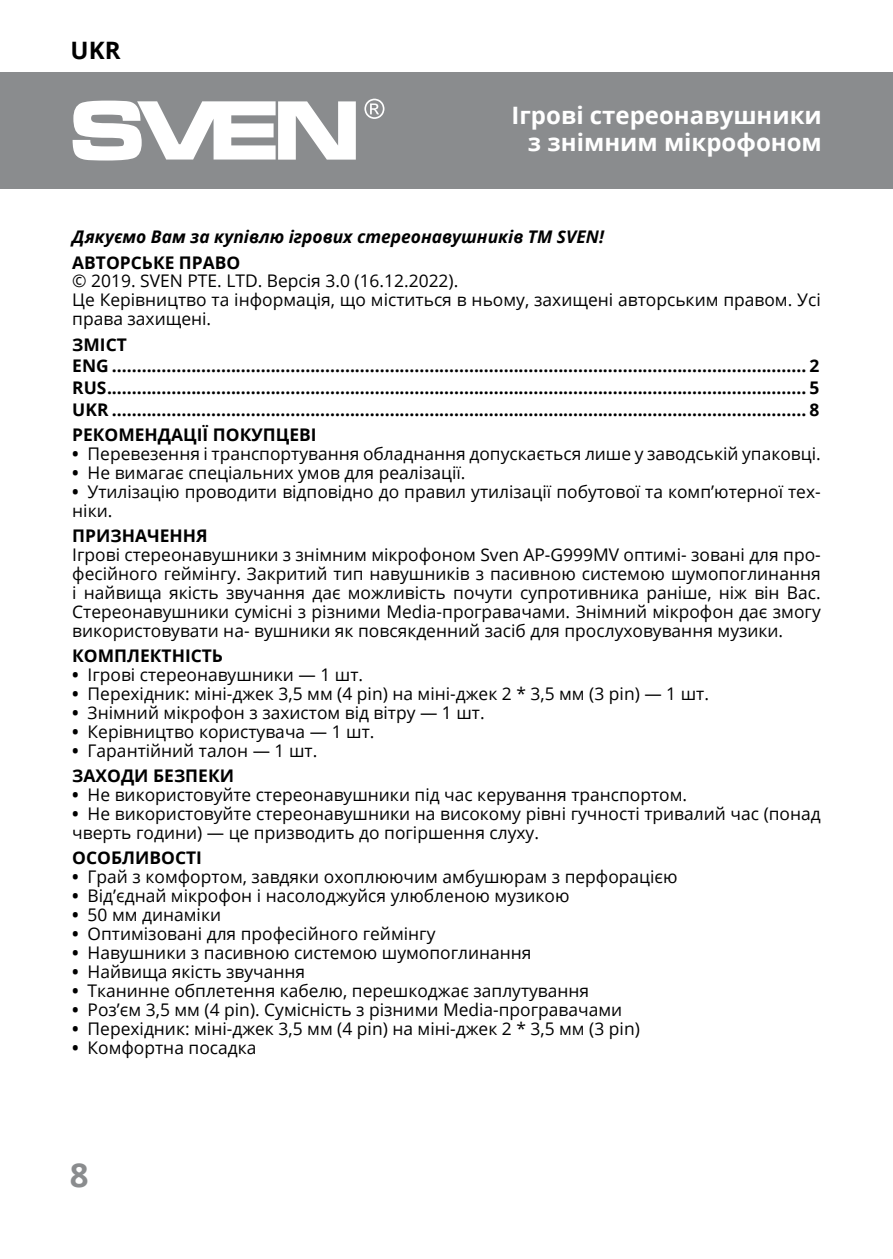
<style>
.page{position:relative;width:893px;height:1259px;background:#fff}
.page>*{position:absolute;margin:0;border:0;box-sizing:border-box;transform-origin:0 0}
.t1{font:700 33px "Open Sans";color:#8a8c8e}
.t2{font:700 24px/27px "Open Sans";color:#fff;text-align:right}
.t3{font:700 24px "Open Sans";color:#000}
.t4{font:17.4px/18.9px "Open Sans";color:#000}
.t5{font:700 17.4px/21.6px "Open Sans";color:#000}
.t6{font:italic 700 17.4px "Open Sans";color:#000}
.s1{font-weight:700}
</style>
<div class="page">
<div style="left:0;top:72px;width:893px;height:117px;background:#8a8c8e"></div>
<svg style="left:73px;top:101px;width:283px;height:59px"></svg>
<svg style="left:364px;top:99px;width:20px;height:20px"></svg>
<h2 class="t3" style="left:71px;top:34px;width:51px">UKR</h2>
<h2 class="t2" style="left:512px;top:101px;width:312px">Ігрові стереонавушники з знімним мікрофоном</h2>
<p class="t6" style="left:72px;top:224px;width:533px">Дякуємо Вам за купівлю ігрових стереонавушників ТМ SVEN!</p>
<p class="t5" style="left:72px;top:251px;width:170px">АВТОРСЬКЕ ПРАВО</p>
<p class="t4" style="left:72px;top:271px;width:750px">© 2019. SVEN PTE. LTD. Версія 3.0 (16.12.2022).<br>Це Керівництво та інформація, що міститься в ньому, захищені авторським правом. Усі права захищені.</p>
<p class="t5" style="left:72px;top:333px;width:748px">Зм іст<br>ENG ............................................................................................................................................ 2<br>RUS............................................................................................................................................. 5<br>UKR ............................................................................................................................................ 8</p>
<p class="t5" style="left:72px;top:423px;width:243px">РЕКОМЕНДАЦІЇ ПОКУПЦЕВІ</p>
<p class="t4" style="left:72px;top:444px;width:750px"><span class="s1">•</span> Перевезення і транспортування обладнання допускається лише у заводській упаковці.</p>
<p class="t4" style="left:72px;top:462px;width:395px"><span class="s1">•</span> Не вимагає спеціальних умов для реалізації.</p>
<p class="t4" style="left:72px;top:481px;width:750px"><span class="s1">•</span> Утилізацію проводити відповідно до правил утилізації побутової та комп’ютерної тех&shy;ніки.</p>
<p class="t5" style="left:72px;top:524px;width:137px">ПРИЗНАЧЕННЯ</p>
<p class="t4" style="left:72px;top:545px;width:750px;text-align:justify">Ігрові стереонавушники з знімним мікрофоном Sven AP-G999MV оптимі- зовані для про&shy;фесійного геймінгу. Закритий тип навушників з пасивною системою шумопоглинання і найвища якість звучання дає можливість почути супротивника раніше, ніж він Вас.<br>Стереонавушники сумісні з різними Media-програвачами. Знімний мікрофон дає змогу використовувати на- вушники як повсякденний засіб для прослуховування музики.</p>
<p class="t5" style="left:72px;top:644px;width:152px">КОМПЛЕКТНІСТЬ</p>
<p class="t4" style="left:72px;top:665px;width:292px"><span class="s1">•</span> Ігрові стереонавушники — 1 шт.</p>
<p class="t4" style="left:72px;top:684px;width:638px"><span class="s1">•</span> Перехідник: міні-джек 3,5 мм (4 pin) на міні-джек 2 * 3,5 мм (3 pin) — 1 шт.</p>
<p class="t4" style="left:72px;top:702px;width:414px"><span class="s1">•</span> Знімний мікрофон з захистом від вітру — 1 шт.</p>
<p class="t4" style="left:72px;top:721px;width:304px"><span class="s1">•</span> Керівництво користувача — 1 шт.</p>
<p class="t4" style="left:72px;top:737px;width:247px;line-height:25.5px"><span class="s1">•</span> Гарантійний талон — 1 шт.<br><span class="s1">ЗАХОДИ БЕЗПЕКИ</span></p>
<p class="t4" style="left:72px;top:785px;width:616px"><span class="s1">•</span> Не використовуйте стереонавушники під час керування транспортом.</p>
<p class="t4" style="left:72px;top:804px;width:750px"><span class="s1">•</span> Не використовуйте стереонавушники на високому рівні гучності тривалий час (понад чверть години) — це призводить до погіршення слуху.</p>
<p class="t5" style="left:72px;top:847px;width:128px">ОСОБЛИВОСТІ</p>
<p class="t4" style="left:72px;top:867px;width:607px"><span class="s1">•</span> Грай з комфортом, завдяки охоплюючим амбушюрам з перфорацією</p>
<p class="t4" style="left:72px;top:886px;width:499px"><span class="s1">•</span> Від’єднай мікрофон і насолоджуйся улюбленою музикою</p>
<p class="t4" style="left:72px;top:905px;width:150px"><span class="s1">•</span> 50 мм динаміки</p>
<p class="t4" style="left:72px;top:924px;width:365px"><span class="s1">•</span> Оптимізовані для професійного геймінгу</p>
<p class="t4" style="left:72px;top:942px;width:461px"><span class="s1">•</span> Навушники з пасивною системою шумопоглинання</p>
<p class="t4" style="left:72px;top:961px;width:234px"><span class="s1">•</span> Найвища якість звучання</p>
<p class="t4" style="left:72px;top:980px;width:518px"><span class="s1">•</span> Тканинне обплетення кабелю, перешкоджає заплутування</p>
<p class="t4" style="left:72px;top:999px;width:551px"><span class="s1">•</span> Pоз’єм 3,5 мм (4 pin). Сумісність з різними Media-програвачами</p>
<p class="t4" style="left:72px;top:1018px;width:569px"><span class="s1">•</span> Перехідник: міні-джек 3,5 мм (4 pin) на міні-джек 2 * 3,5 мм (3 pin)</p>
<p class="t4" style="left:72px;top:1037px;width:186px"><span class="s1">•</span> Комфортна посадка</p>
<h1 class="t1" style="left:70px;top:1151px;width:20px">8</h1>
</div>
